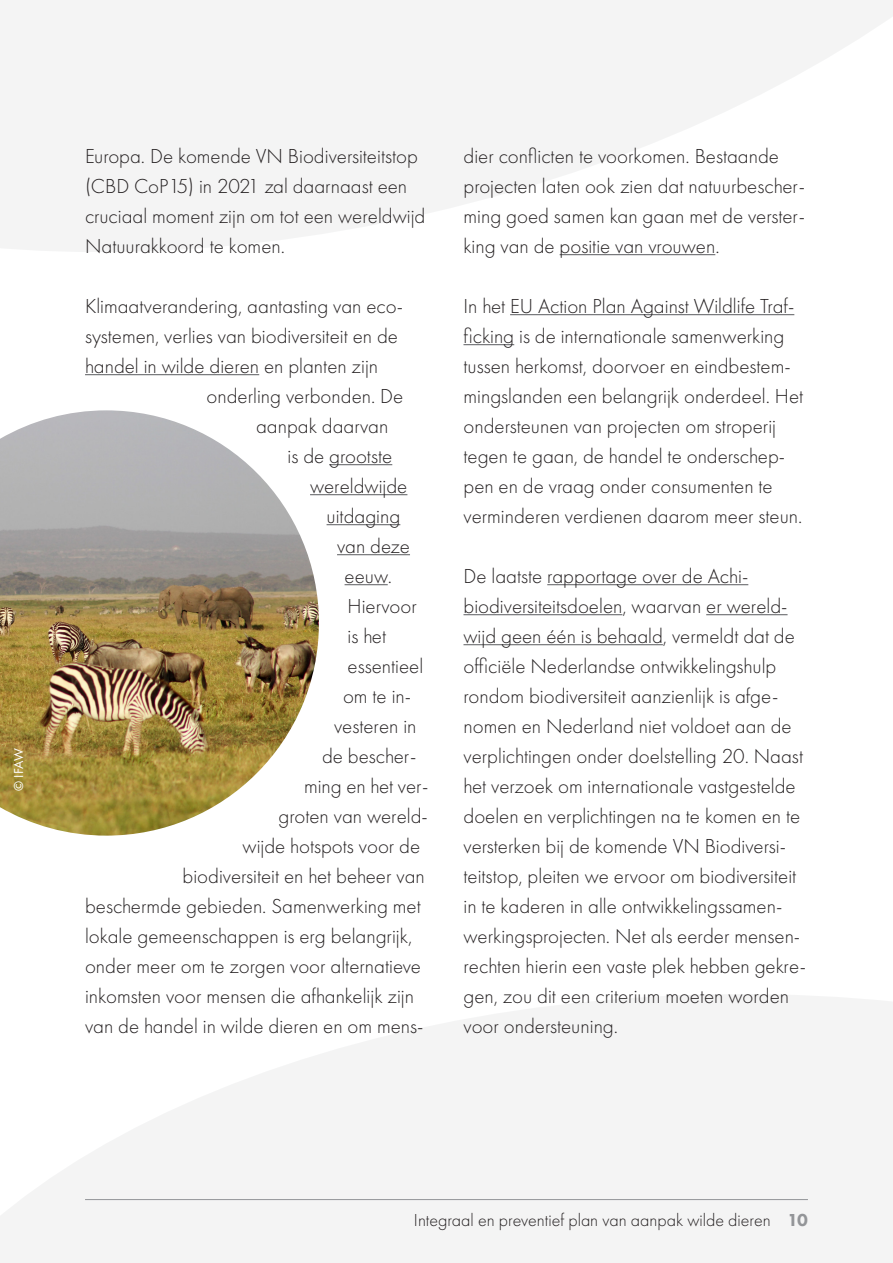
<style>
.page{position:relative;width:893px;height:1263px;background:#fff}
.page>*{position:absolute;margin:0;border:0;box-sizing:border-box;transform-origin:0 0}
.t1{font:300 21px/30px "Futura PT";color:#231f20}
.t2{font:300 18px "Futura PT";color:#231f20}
.WAP_body_copy{font:13.5px "Futura PT";color:#fff}
.s1{font-weight:800;color:#939598}
</style>
<div class="page">
<svg style="left:0;top:994px;width:893px;height:269px;fill:#f4f4f4"></svg>
<svg style="left:0;top:0;width:893px;height:316px;fill:#f4f4f4"></svg>
<hr style="left:85px;top:374px;width:174px;height:1px;background:#6c6d70">
<hr style="left:329px;top:464px;width:63px;height:1px;background:#6c6d70">
<hr style="left:310px;top:494px;width:97px;height:1px;background:#6c6d70">
<hr style="left:327px;top:524px;width:73px;height:1px;background:#6c6d70">
<hr style="left:337px;top:554px;width:73px;height:1px;background:#6c6d70">
<hr style="left:345px;top:584px;width:43px;height:1px;background:#6c6d70">
<hr style="left:560px;top:254px;width:155px;height:1px;background:#6c6d70">
<hr style="left:510px;top:314px;width:284px;height:1px;background:#6c6d70">
<hr style="left:463px;top:344px;width:51px;height:1px;background:#6c6d70">
<hr style="left:547px;top:584px;width:201px;height:1px;background:#6c6d70">
<hr style="left:463px;top:614px;width:159px;height:1px;background:#6c6d70">
<hr style="left:706px;top:614px;width:82px;height:1px;background:#6c6d70">
<hr style="left:463px;top:644px;width:200px;height:1px;background:#6c6d70">
<hr style="left:85px;top:1199px;width:723px;height:1px;background:#939598">
<img style="left:0;top:410px;width:319px;height:426px">
<h1 class="WAP_body_copy" style="left:11px;top:791px;width:44px;rotate:-90deg">© IFAW</h1>
<p class="t1" style="left:85px;top:141px;width:342px">Europa. De komende VN Biodiversiteitstop (CBD CoP15) in 2021 zal daarnaast een cruciaal moment zijn om tot een wereldwijd Natuurakkoord te komen.</p>
<p class="t1" style="left:85px;top:291px;width:320px">Klimaatverandering, aantasting van eco-</p>
<p class="t1" style="left:85px;top:321px;width:314px">systemen, verlies van biodiversiteit en de</p>
<p class="t1" style="left:85px;top:351px;width:295px">handel in wilde dieren en planten zijn</p>
<p class="t1" style="left:207px;top:381px;width:198px">onderling verbonden. De</p>
<p class="t1" style="left:256px;top:411px;width:134px">aanpak daarvan</p>
<p class="t1" style="left:288px;top:441px;width:106px">is de grootste</p>
<p class="t1" style="left:310px;top:471px;width:99px">wereldwijde</p>
<p class="t1" style="left:327px;top:501px;width:75px">uitdaging</p>
<p class="t1" style="left:337px;top:531px;width:74px">van deze</p>
<p class="t1" style="left:345px;top:561px;width:49px">eeuw.</p>
<p class="t1" style="left:348px;top:591px;width:71px">Hiervoor</p>
<p class="t1" style="left:348px;top:621px;width:40px">is het</p>
<p class="t1" style="left:348px;top:651px;width:77px">essentieel</p>
<p class="t1" style="left:343px;top:681px;width:70px">om te in-</p>
<p class="t1" style="left:334px;top:711px;width:84px">vesteren in</p>
<p class="t1" style="left:322px;top:741px;width:96px">de bescher-</p>
<p class="t1" style="left:304px;top:771px;width:126px">ming en het ver-</p>
<p class="t1" style="left:279px;top:801px;width:151px">groten van wereld-</p>
<p class="t1" style="left:243px;top:831px;width:179px">wijde hotspots voor de</p>
<p class="t1" style="left:183px;top:861px;width:244px">biodiversiteit en het beheer van</p>
<p class="t1" style="left:85px;top:891px;width:337px">beschermde gebieden. Samenwerking met</p>
<p class="t1" style="left:85px;top:921px;width:329px">lokale gemeenschappen is erg belangrijk,</p>
<p class="t1" style="left:85px;top:951px;width:337px">onder meer om te zorgen voor alternatieve</p>
<p class="t1" style="left:85px;top:981px;width:331px">inkomsten voor mensen die afhankelijk zijn</p>
<p class="t1" style="left:85px;top:1011px;width:340px">van de handel in wilde dieren en om mens-</p>
<p class="t1" style="left:463px;top:141px;width:343px">dier conflicten te voorkomen. Bestaande projecten laten ook zien dat natuurbescher&shy;ming goed samen kan gaan met de verster&shy;king van de positie van vrouwen.</p>
<p class="t1" style="left:463px;top:291px;width:341px">In het EU Action Plan Against Wildlife Traf&shy;ficking is de internationale samenwerking tussen herkomst, doorvoer en eindbestem&shy;mingslanden een belangrijk onderdeel. Het ondersteunen van projecten om stroperij tegen te gaan, de handel te onderschep&shy;pen en de vraag onder consumenten te verminderen verdienen daarom meer steun.</p>
<p class="t1" style="left:463px;top:561px;width:344px">De laatste rapportage over de Achi&shy;biodiversiteitsdoelen, waarvan er wereld&shy;wijd geen één is behaald, vermeldt dat de officiële Nederlandse ontwikkelingshulp rondom biodiversiteit aanzienlijk is afge&shy;nomen en Nederland niet voldoet aan de verplichtingen onder doelstelling 20. Naast het verzoek om internationale vastgestelde doelen en verplichtingen na te komen en te versterken bij de komende VN Biodiversi&shy;teitstop, pleiten we ervoor om biodiversiteit in te kaderen in alle ontwikkelingssamen&shy;werkingsprojecten. Net als eerder mensen&shy;rechten hierin een vaste plek hebben gekre&shy;gen, zou dit een criterium moeten worden voor ondersteuning.</p>
<p class="t2" style="left:414px;top:1209px;width:395px">Integraal en preventief plan van aanpak wilde dieren <span class="s1">10</span></p>
</div>
